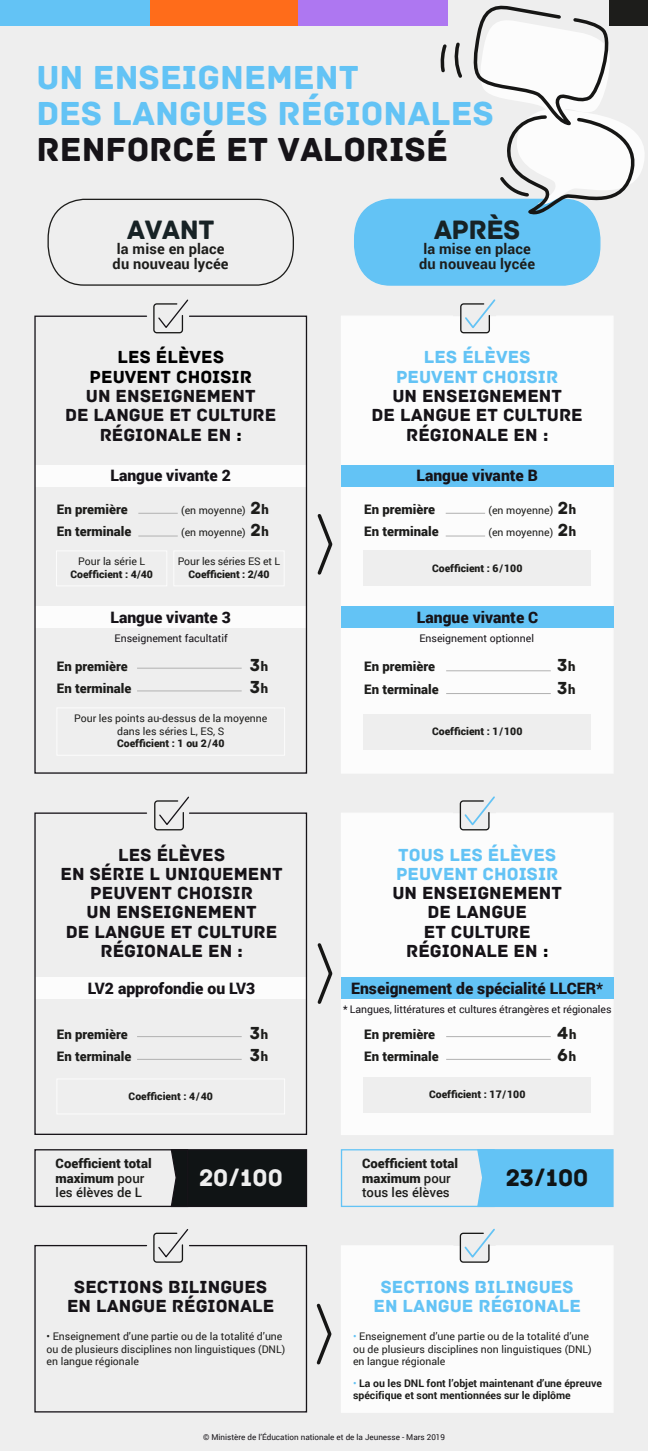
<style>
.page{position:relative;width:648px;height:1451px;background:#eee}
.page>*{position:absolute;margin:0;border:0;box-sizing:border-box;transform-origin:0 0}
.t1{font:35px/35.9px "Archive";color:#63c3f5}
.t2{font:35px "Archive";color:#161318}
.t3{font:28px "Archive";letter-spacing:-.02em;color:#172225}
.t4{font:25.2px "Archive";color:#eee}
.t5{font:25.2px "Archive";color:#101415}
.t6{font:18.38px/19.2px "Archive";color:#161318;text-align:center}
.t7{font:18.38px/19.2px "Archive";color:#63c3f5;text-align:center}
.t8{font:18.38px/19.2px "Archive";color:#000;text-align:center}
.t9{font:18.38px "Archive";color:#1d1d1b}
.t10{font:900 15.75px "Roboto";color:#161318}
.t11{font:700 14.53px/14.9px "Roboto";letter-spacing:.01em;color:#1d1d1b}
.t12{font:900 13.12px/14.9px "Roboto";color:#1d1d1b}
.t13{font:10.5px/12.6px "Roboto";color:#1d1d1b}
.t14{font:900 10.5px "Roboto";color:#1d1d1b}
.t15{font:10.5px "Roboto";letter-spacing:-.01em;color:#161318}
.t16{font:700 10.5px/12.6px "Roboto";color:#1d1d1b}
.t17{font:8.05px "Roboto";color:#161318}
.s1{color:#000}
.s2{font-family:"Archive";font-size:18.38px}
.s3{font-weight:900;font-size:13.12px}
.s4{font-family:"Roboto";font-weight:900;font-size:13.12px}
.s5{font-weight:500}
.s6{color:#63c3f5}
.s7{font-weight:400;color:#63c3f5}
</style>
<div class="page">
<div style="left:341px;top:813px;width:273px;height:322px;background:#fcfcfc"></div>
<div style="left:341px;top:316px;width:273px;height:457px;background:#fcfcfc"></div>
<div style="left:609px;top:0;width:39px;height:26px;background:#1d1d1b"></div>
<svg style="left:47px;top:198px;width:247px;height:88px"></svg>
<svg style="left:317px;top:514px;width:16px;height:61px"></svg>
<svg style="left:317px;top:943px;width:16px;height:61px"></svg>
<svg style="left:34px;top:315px;width:274px;height:459px"></svg>
<svg style="left:152px;top:299px;width:37px;height:35px"></svg>
<div style="left:341px;top:465px;width:272px;height:22px;background:#63c3f5"></div>
<svg style="left:459px;top:299px;width:38px;height:35px"></svg>
<svg style="left:34px;top:812px;width:274px;height:323px"></svg>
<svg style="left:153px;top:796px;width:37px;height:35px"></svg>
<div style="left:341px;top:606px;width:272px;height:22px;background:#63c3f5"></div>
<hr style="left:138px;top:513px;width:40px;height:1px;background:#b1b1b1">
<hr style="left:138px;top:536px;width:40px;height:1px;background:#b1b1b1">
<hr style="left:445px;top:513px;width:40px;height:1px;background:#b1b1b1">
<hr style="left:445px;top:536px;width:40px;height:1px;background:#b1b1b1">
<div style="left:341px;top:977px;width:272px;height:22px;background:#63c3f5"></div>
<svg style="left:459px;top:796px;width:37px;height:35px"></svg>
<div style="left:341px;top:1246px;width:272px;height:167px;background:#fcfcfc"></div>
<svg style="left:316px;top:1303px;width:16px;height:62px"></svg>
<svg style="left:34px;top:1244px;width:274px;height:169px"></svg>
<svg style="left:152px;top:1229px;width:37px;height:34px"></svg>
<svg style="left:459px;top:1228px;width:37px;height:35px"></svg>
<svg style="left:354px;top:5px;width:290px;height:281px"></svg>
<div style="left:149px;top:0;width:149px;height:26px;background:#ff6c1a"></div>
<div style="left:0;top:0;width:149px;height:26px;background:#63c3f5"></div>
<div style="left:298px;top:0;width:149px;height:26px;background:#ae77f1"></div>
<hr style="left:446px;top:670px;width:104px;height:1px;background:#b1b1b1">
<hr style="left:446px;top:693px;width:104px;height:1px;background:#b1b1b1">
<hr style="left:446px;top:1036px;width:104px;height:1px;background:#b1b1b1">
<hr style="left:446px;top:1059px;width:104px;height:1px;background:#b1b1b1">
<hr style="left:137px;top:1036px;width:104px;height:1px;background:#b1b1b1">
<hr style="left:137px;top:1059px;width:104px;height:1px;background:#b1b1b1">
<hr style="left:137px;top:668px;width:104px;height:1px;background:#b1b1b1">
<hr style="left:137px;top:690px;width:104px;height:1px;background:#b1b1b1">
<div style="left:363px;top:551px;width:228px;height:35px;background:#eee"></div>
<div style="left:363px;top:1077px;width:228px;height:35px;background:#eee"></div>
<div style="left:363px;top:714px;width:228px;height:35px;background:#eee"></div>
<div style="left:170px;top:1149px;width:138px;height:59px;background:#101415"></div>
<div style="left:34px;top:1149px;width:154px;height:58px;border:1px solid #161318"></div>
<div style="left:477px;top:1149px;width:137px;height:59px;background:#63c3f5"></div>
<div style="left:341px;top:1149px;width:153px;height:58px;border:1px solid #63c3f5"></div>
<h1 class="t1" style="left:36px;top:60px;width:459px">UN ENSEIGNEMENT<br>DES LANGUES RÉGIONALES</h1>
<h1 class="t2" style="left:36px;top:129px;width:413px">RENFORCÉ ET VALORISÉ</h1>
<h2 class="t3" style="left:127px;top:213px;width:89px">AVANT</h2>
<h3 class="t11" style="left:113px;top:240px;width:117px">la mise en place du nouveau lycée</h3>
<h3 class="t8" style="left:90px;top:348px;width:164px">LES ÉLÈVES<br>PEUVENT CHOISIR</h3>
<h3 class="t6" style="left:65px;top:386px;width:213px">UN ENSEIGNEMENT<br>DE LANGUE ET CULTURE<br>RÉGIONALE EN <span class="s1">:</span></h3>
<h3 class="t10" style="left:110px;top:465px;width:122px">Langue vivante 2</h3>
<p class="t12" style="left:57px;top:501px;width:72px">En première</p>
<p class="t13" style="left:181px;top:503px;width:89px">(en moyenne) <span class="s2">2</span><span class="s3">h</span></p>
<p class="t12" style="left:57px;top:523px;width:76px">En terminale</p>
<p class="t13" style="left:181px;top:525px;width:89px">(en moyenne) <span class="s2">2</span><span class="s3">h</span></p>
<p class="t13" style="left:78px;top:555px;width:69px">Pour la série L</p>
<p class="t14" style="left:70px;top:567px;width:84px">Coefficient : 4/40</p>
<p class="t13" style="left:178px;top:555px;width:104px">Pour les séries ES et L</p>
<p class="t14" style="left:188px;top:567px;width:82px">Coefficient : 2/40</p>
<h3 class="t10" style="left:110px;top:606px;width:122px">Langue vivante 3</h3>
<h2 class="t3" style="left:433px;top:213px;width:88px">APRÈS</h2>
<h3 class="t11" style="left:419px;top:240px;width:117px">la mise en place du nouveau lycée</h3>
<h3 class="t7" style="left:396px;top:348px;width:164px">LES ÉLÈVES<br>PEUVENT CHOISIR</h3>
<h3 class="t6" style="left:371px;top:386px;width:213px">UN ENSEIGNEMENT<br>DE LANGUE ET CULTURE<br>RÉGIONALE EN :</h3>
<h3 class="t10" style="left:416px;top:465px;width:123px">Langue vivante B</h3>
<p class="t12" style="left:364px;top:501px;width:72px">En première</p>
<p class="t13" style="left:488px;top:503px;width:89px">(en moyenne) <span class="s2">2</span><span class="s3">h</span></p>
<p class="t12" style="left:364px;top:523px;width:76px">En terminale</p>
<p class="t13" style="left:488px;top:525px;width:89px">(en moyenne) <span class="s2">2</span><span class="s3">h</span></p>
<p class="t14" style="left:432px;top:560px;width:92px">Coefficient : 6 / 100</p>
<h3 class="t10" style="left:417px;top:606px;width:123px">Langue vivante C</h3>
<p class="t15" style="left:115px;top:631px;width:115px">Enseignement facultatif</p>
<p class="t15" style="left:419px;top:631px;width:116px">Enseignement optionnel</p>
<p class="t12" style="left:57px;top:658px;width:72px">En première</p>
<h3 class="t9" style="left:250px;top:654px;width:20px">3<span class="s4">h</span></h3>
<p class="t12" style="left:57px;top:680px;width:76px">En terminale</p>
<h3 class="t9" style="left:250px;top:676px;width:20px">3<span class="s4">h</span></h3>
<p class="t12" style="left:364px;top:659px;width:72px">En première</p>
<h3 class="t9" style="left:557px;top:654px;width:20px">3<span class="s4">h</span></h3>
<p class="t12" style="left:364px;top:681px;width:76px">En terminale</p>
<h3 class="t9" style="left:557px;top:676px;width:20px">3<span class="s4">h</span></h3>
<p class="t13" style="left:74px;top:712px;width:195px;text-align:center">Pour les points au-dessus de la moyenne dans les séries L, ES, S</p>
<p class="t14" style="left:117px;top:736px;width:109px">Coefficient : 1 ou 2 / 40</p>
<p class="t14" style="left:432px;top:723px;width:92px">Coefficient : 1 / 100</p>
<h3 class="t6" style="left:61px;top:845px;width:223px">LES ÉLÈVES<br>EN SÉRIE L UNIQUEMENT<br>PEUVENT CHOISIR<br>UN ENSEIGNEMENT<br>DE LANGUE ET CULTURE<br>RÉGIONALE EN :</h3>
<h3 class="t7" style="left:396px;top:845px;width:164px;text-align:left">TOUS LES ÉLÈVES<br>PEUVENT CHOISIR</h3>
<h3 class="t6" style="left:392px;top:883px;width:171px">UN ENSEIGNEMENT<br>DE LANGUE<br>ET CULTURE<br>RÉGIONALE EN <span class="s1">:</span></h3>
<h3 class="t10" style="left:88px;top:977px;width:169px">LV2 approfondie ou LV3</h3>
<h3 class="t10" style="left:351px;top:977px;width:253px">Enseignement de spécialité LLCER*</h3>
<p class="t15" style="left:343px;top:1002px;width:270px">* Langues, littératures et cultures étrangères et régionales</p>
<p class="t12" style="left:57px;top:1026px;width:72px">En première</p>
<h3 class="t9" style="left:250px;top:1022px;width:20px">3<span class="s4">h</span></h3>
<p class="t12" style="left:57px;top:1048px;width:76px">En terminale</p>
<h3 class="t9" style="left:250px;top:1044px;width:20px">3<span class="s4">h</span></h3>
<p class="t12" style="left:364px;top:1026px;width:72px">En première</p>
<h3 class="t9" style="left:557px;top:1022px;width:21px">4<span class="s4">h</span></h3>
<p class="t12" style="left:364px;top:1048px;width:76px">En terminale</p>
<h3 class="t9" style="left:557px;top:1044px;width:21px">6<span class="s4">h</span></h3>
<p class="t14" style="left:129px;top:1088px;width:86px">Coefficient : 4 / 40</p>
<p class="t14" style="left:429px;top:1087px;width:98px">Coefficient : 17 / 100</p>
<p class="t12" style="left:56px;top:1155px;width:97px">Coefficient total maximum <span class="s5">pour les élèves de L</span></p>
<h3 class="t5" style="left:505px;top:1163px;width:84px">23 / 100</h3>
<p class="t12" style="left:362px;top:1155px;width:97px">Coefficient total maximum <span class="s5">pour tous les élèves</span></p>
<h3 class="t4" style="left:199px;top:1163px;width:85px">20 / 100</h3>
<h3 class="t6" style="left:67px;top:1277px;width:209px">SECTIONS BILINGUES<br>EN LANGUE RÉGIONALE</h3>
<p class="t13" style="left:47px;top:1329px;width:240px">• Enseignement d’une partie ou de la totalité d’une ou de plusieurs disciplines non linguistiques (DNL) en langue régionale</p>
<h3 class="t7" style="left:373px;top:1277px;width:209px">SECTIONS BILINGUES<br>EN LANGUE RÉGIONALE</h3>
<p class="t13" style="left:353px;top:1329px;width:240px"><span class="s6">•</span> Enseignement d’une partie ou de la totalité d’une ou de plusieurs disciplines non linguistiques (DNL) en langue régionale</p>
<p class="t16" style="left:353px;top:1376px;width:250px"><span class="s7">•</span> La ou les DNL font l’objet maintenant d’une épreuve spécifique et sont mentionnées sur le diplôme</p>
<p class="t17" style="left:203px;top:1431px;width:243px">© Ministère de l’Éducation nationale et de la Jeunesse - Mars 2019</p>
</div>
